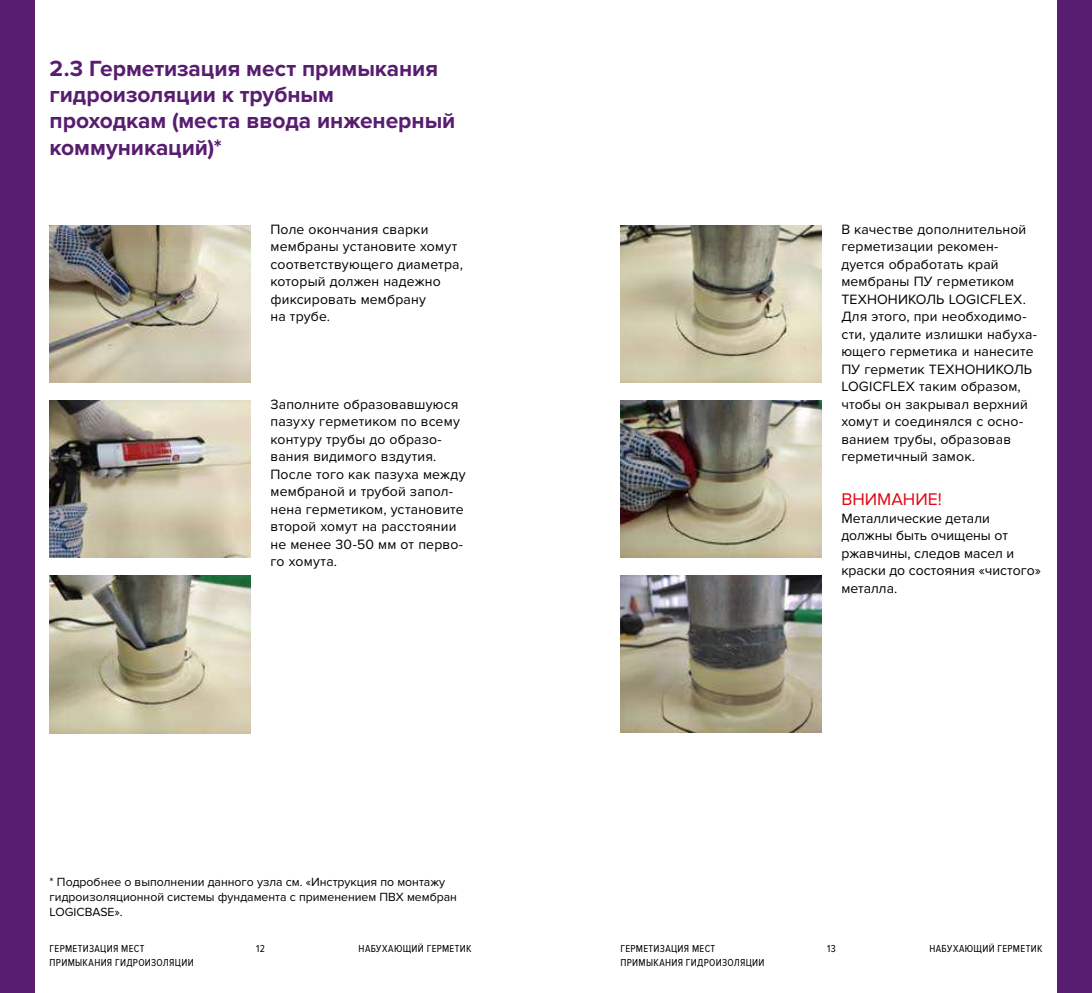
<style>
.page{position:relative;width:1092px;height:993px;background:#fff}
.page>*{position:absolute;margin:0;border:0;box-sizing:border-box;transform-origin:0 0}
.t1{font:700 22.75px/26.2px "Proxima Nova";letter-spacing:-.005em;color:#581d70}
.t2{font:17.5px "Proxima Nova";color:#e30613}
.t3{font:14px/17.5px "Proxima Nova";letter-spacing:.01em;color:#000}
.t4{font:12.25px/14.7px "Proxima Nova";color:#000}
.t5{font:10.5px/14px "Proxima Nova Cond";letter-spacing:.03em;color:#000}
</style>
<div class="page">
<div style="left:1057px;top:0;width:34px;height:992px;background:#581d70"></div>
<div style="left:0;top:0;width:35px;height:992px;background:#581d70"></div>
<img style="left:50px;top:225px;width:201px;height:157px">
<img style="left:50px;top:400px;width:201px;height:157px">
<img style="left:50px;top:575px;width:201px;height:157px">
<img style="left:620px;top:225px;width:201px;height:157px">
<img style="left:620px;top:400px;width:201px;height:157px">
<img style="left:620px;top:575px;width:201px;height:157px">
<h1 class="t1" style="left:50px;top:56px;width:407px">2.3 Герметизация мест примыкания гидроизоляции к трубным проходкам (места ввода инженерный коммуникаций)*</h1>
<p class="t3" style="left:270px;top:220px;width:194px">Поле окончания сварки мембраны установите хомут соответствующего диаметра, который должен надежно фиксировать мембрану<br>на трубе.</p>
<p class="t3" style="left:270px;top:395px;width:196px">Заполните образовавшуюся пазуху герметиком по всему контуру трубы до образо&shy;вания видимого вздутия.<br>После того как пазуха между мембраной и трубой запол&shy;нена герметиком, установите второй хомут на расстоянии не менее 30-50 мм от перво&shy;го хомута.</p>
<p class="t4" style="left:50px;top:874px;width:409px">* Подробнее о выполнении данного узла см. «Инструкция по монтажу гидроизоляционной системы фундамента с применением ПВХ мембран<br>LOGICBASE».</p>
<p class="t3" style="left:841px;top:220px;width:197px">В качестве дополнительной герметизации рекомен&shy;дуется обработать край мембраны ПУ герметиком<br>ТЕХНОНИКОЛЬ LOGICFLEX.<br>Для этого, при необходимо&shy;сти, удалите излишки набуха&shy;ющего герметика и нанесите<br>ПУ герметик ТЕХНОНИКОЛЬ<br>LOGICFLEX таким образом, чтобы он закрывал верхний хомут и соединялся с осно&shy;ванием трубы, образовав герметичный замок.</p>
<p class="t2" style="left:841px;top:489px;width:102px">ВНИМАНИЕ!</p>
<p class="t3" style="left:841px;top:509px;width:201px">Металлические детали должны быть очищены от ржавчины, следов масел и краски до состояния «чистого» металла.</p>
<p class="t5" style="left:50px;top:941px;width:96px">ГЕРМЕТИЗАЦИЯ МЕСТ</p>
<p class="t5" style="left:256px;top:941px;width:10px">12</p>
<p class="t5" style="left:358px;top:941px;width:114px">НАБУХАЮЩИЙ ГЕРМЕТИК</p>
<p class="t5" style="left:827px;top:941px;width:10px">13</p>
<p class="t5" style="left:929px;top:941px;width:114px">НАБУХАЮЩИЙ ГЕРМЕТИК</p>
<p class="t5" style="left:50px;top:955px;width:146px">ПРИМЫКАНИЯ ГИДРОИЗОЛЯЦИИ</p>
<p class="t5" style="left:620px;top:941px;width:146px">ГЕРМЕТИЗАЦИЯ МЕСТ<br>ПРИМЫКАНИЯ ГИДРОИЗОЛЯЦИИ</p>
</div>
